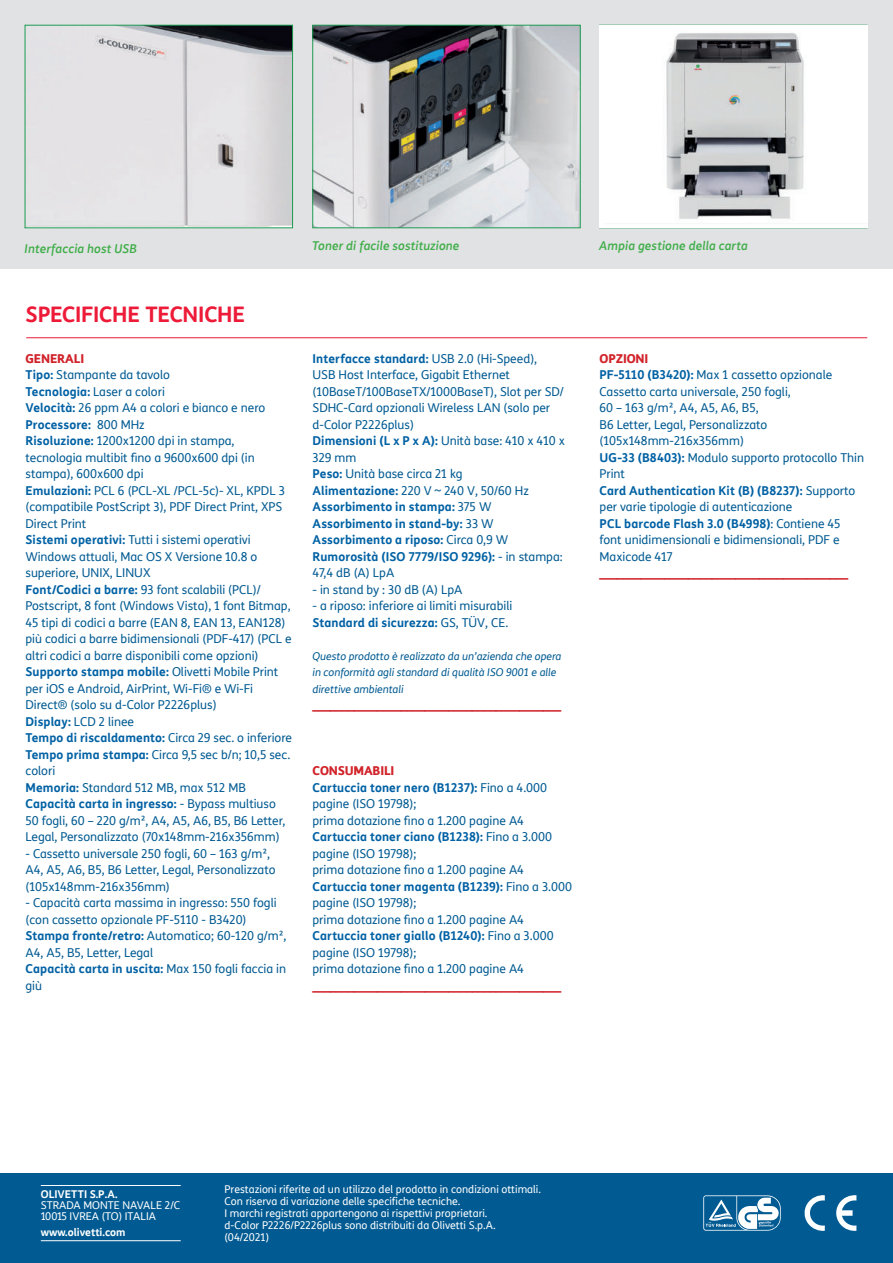
<style>
.page{position:relative;width:893px;height:1263px;background:#fff}
.page>*{position:absolute;margin:0;border:0;box-sizing:border-box;transform-origin:0 0}
.t1{font:700 21px "TIM Sans";letter-spacing:-.015em;color:#ed1a38}
.t2{font:12px/16.5px "TIM Sans";color:#015a92}
.t3{font:800 12px "TIM Sans";color:#d1232a}
.t4{font:italic 500 12px "TIM Sans";letter-spacing:.01em;color:#40ae49}
.t5{font:10.5px/12px "TIM Sans";color:#fff}
.t6{font:italic 10.5px/16.5px "TIM Sans";color:#015a92}
.t7{font:700 10.5px "TIM Sans";color:#fff}
.s1{font-weight:800;color:#d1232a}
.s2{font-weight:700;color:#0161a4}
</style>
<div class="page">
<div style="left:0;top:1174px;width:893px;height:89px;background:#015a92"></div>
<hr style="left:41px;top:1185px;width:140px;height:1px;background:#fff">
<hr style="left:41px;top:1240px;width:140px;height:1px;background:#fff">
<svg style="left:836px;top:1195px;width:20px;height:36px"></svg>
<svg style="left:804px;top:1195px;width:21px;height:36px"></svg>
<svg style="left:703px;top:1195px;width:78px;height:35px"></svg>
<div style="left:0;top:0;width:893px;height:269px;background:#e1e2e4"></div>
<img style="left:95px;top:27px;width:196px;height:199px">
<div style="left:25px;top:25px;width:268px;height:203px;border:1px solid #1c9b51"></div>
<hr style="left:26px;top:337px;width:841px;height:1px;background:#ed1a38">
<img style="left:314px;top:27px;width:265px;height:199px">
<div style="left:312px;top:25px;width:269px;height:203px;border:1px solid #1c9b51"></div>
<img style="left:599px;top:26px;width:268px;height:201px">
<p class="t4" style="left:25px;top:240px;width:114px">Interfaccia host USB</p>
<p class="t4" style="left:312px;top:236px;width:149px">Toner di facile sostituzione</p>
<p class="t4" style="left:599px;top:236px;width:150px">Ampia gestione della carta</p>
<h1 class="t1" style="left:26px;top:298px;width:221px">SPECIFICHE TECNICHE</h1>
<p class="t2" style="left:26px;top:350px;width:268px"><span class="s1">GENERALI<br></span><span class="s2">Tipo:</span> Stampante da tavolo<br><span class="s2">Tecnologia:</span> Laser a colori<br><span class="s2">Velocità:</span> 26 ppm A4 a colori e bianco e nero <span class="s2">Processore:</span> 800 MHz<br><span class="s2">Risoluzione:</span> 1200x1200 dpi in stampa, tecnologia multibit fino a 9600x600 dpi (in stampa), 600x600 dpi<br><span class="s2">Emulazioni:</span> PCL 6 (PCL-XL /PCL-5c)- XL, KPDL 3 (compatibile PostScript 3), PDF Direct Print, XPS Direct Print<br><span class="s2">Sistemi operativi:</span> Tutti i sistemi operativi Windows attuali, Mac OS X Versione 10.8 o superiore, UNIX, LINUX<br><span class="s2">Font/Codici a barre:</span> 93 font scalabili (PCL)/ Postscript, 8 font (Windows Vista), 1 font Bitmap, 45 tipi di codici a barre (EAN 8, EAN 13, EAN128) più codici a barre bidimensionali (PDF-417) (PCL e altri codici a barre disponibili come opzioni)<br><span class="s2">Supporto stampa mobile:</span> Olivetti Mobile Print per iOS e Android, AirPrint, Wi-Fi® e Wi-Fi Direct® (solo su d-Color P2226plus)<br><span class="s2">Display:</span> LCD 2 linee<br><span class="s2">Tempo di riscaldamento:</span> Circa 29 sec. o inferiore <span class="s2">Tempo prima stampa:</span> Circa 9,5 sec b/n; 10,5 sec. colori<br><span class="s2">Memoria:</span> Standard 512 MB, max 512 MB <span class="s2">Capacità carta in ingresso:</span> - Bypass multiuso 50 fogli, 60 – 220 g/m², A4, A5, A6, B5, B6 Letter, Legal, Personalizzato (70x148mm-216x356mm)</p>
<p class="t2" style="left:26px;top:845px;width:252px">- Cassetto universale 250 fogli, 60 – 163 g/m²,<br>A4, A5, A6, B5, B6 Letter, Legal, Personalizzato (105x148mm-216x356mm)</p>
<p class="t2" style="left:26px;top:894px;width:263px">- Capacità carta massima in ingresso: 550 fogli (con cassetto opzionale PF-5110 - B3420)<br><span class="s2">Stampa fronte/retro:</span> Automatico; 60-120 g/m², A4, A5, B5, Letter, Legal<br><span class="s2">Capacità carta in uscita:</span> Max 150 fogli faccia in giù</p>
<p class="t2" style="left:313px;top:350px;width:254px"><span class="s2">Interfacce standard:</span> USB 2.0 (Hi-Speed),<br>USB Host Interface, Gigabit Ethernet (10BaseT/100BaseTX/1000BaseT), Slot per SD/<br>SDHC-Card opzionali Wireless LAN (solo per d-Color P2226plus)<br><span class="s2">Dimensioni (L x P x A):</span> Unità base: 410 x 410 x<br>329 mm<br><span class="s2">Peso:</span> Unità base circa 21 kg<br><span class="s2">Alimentazione:</span> 220 V ~ 240 V, 50/60 Hz<br><span class="s2">Assorbimento in stampa:</span> 375 W<br><span class="s2">Assorbimento in stand-by:</span> 33 W<br><span class="s2">Assorbimento a riposo:</span> Circa 0,9 W<br><span class="s2">Rumorosità (ISO 7779/ISO 9296):</span> - in stampa:<br>47,4 dB (A) LpA</p>
<p class="t2" style="left:313px;top:581px;width:152px">- in stand by : 30 dB (A) LpA</p>
<p class="t2" style="left:313px;top:597px;width:201px">- a riposo: inferiore ai limiti misurabili<br><span class="s2">Standard di sicurezza:</span> GS, TÜV, CE.</p>
<p class="t6" style="left:313px;top:647px;width:250px">Questo prodotto è realizzato da un’azienda che opera in conformità agli standard di qualità ISO 9001 e alle direttive ambientali</p>
<p class="t3" style="left:313px;top:695px;width:250px">__________________________________________</p>
<p class="t2" style="left:313px;top:762px;width:261px"><span class="s1">CONSUMABILI<br></span><span class="s2">Cartuccia toner nero (B1237):</span> Fino a 4.000 pagine (ISO 19798);<br>prima dotazione fino a 1.200 pagine A4<br><span class="s2">Cartuccia toner ciano (B1238):</span> Fino a 3.000 pagine (ISO 19798);<br>prima dotazione fino a 1.200 pagine A4<br><span class="s2">Cartuccia toner magenta (B1239):</span> Fino a 3.000 pagine (ISO 19798);<br>prima dotazione fino a 1.200 pagine A4<br><span class="s2">Cartuccia toner giallo (B1240):</span> Fino a 3.000 pagine (ISO 19798);<br>prima dotazione fino a 1.200 pagine A4</p>
<p class="t3" style="left:313px;top:976px;width:250px">__________________________________________</p>
<p class="t2" style="left:600px;top:350px;width:266px"><span class="s1">OPZIONI<br></span><span class="s2">PF-5110 (B3420):</span> Max 1 cassetto opzionale<br>Cassetto carta universale, 250 fogli,<br>60 – 163 g/m², A4, A5, A6, B5,<br>B6 Letter, Legal, Personalizzato (105x148mm-216x356mm)<br><span class="s2">UG-33 (B8403):</span> Modulo supporto protocollo Thin<br>Print<br><span class="s2">Card Authentication Kit (B) (B8237):</span> Supporto per varie tipologie di autenticazione<br><span class="s2">PCL barcode Flash 3.0 (B4998)</span>: Contiene 45 font unidimensionali e bidimensionali, PDF e<br>Maxicode 417</p>
<p class="t3" style="left:600px;top:563px;width:250px">__________________________________________</p>
<p class="t7" style="left:41px;top:1186px;width:78px">OLIVETTI S.P.A.</p>
<p class="t5" style="left:41px;top:1199px;width:141px;line-height:11.2px">STRADA MONTE NAVALE 2/C<br>10015 IVREA (TO) ITALIA</p>
<p class="t7" style="left:41px;top:1224px;width:86px">www.olivetti.com</p>
<p class="t5" style="left:225px;top:1183px;width:318px">Prestazioni riferite ad un utilizzo del prodotto in condizioni ottimali.<br>Con riserva di variazione delle specifiche tecniche.<br>I marchi registrati appartengono ai rispettivi proprietari.<br>d-Color P2226/P2226plus sono distribuiti da Olivetti S.p.A. (04/2021)</p>
</div>
